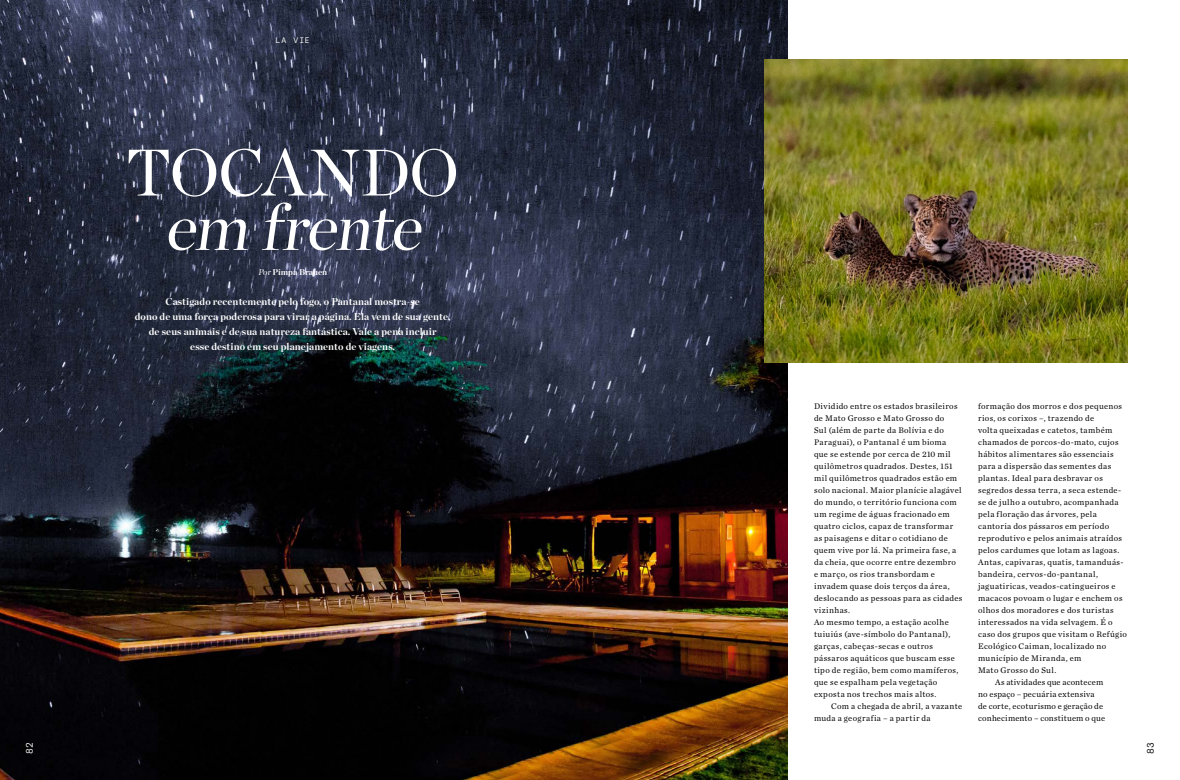
<style>
.page{position:relative;width:1180px;height:780px;background:#fff}
.page>*{position:absolute;margin:0;border:0;box-sizing:border-box;transform-origin:0 0}
.t1{font:65.6px/54.4px "Chronicle Display";letter-spacing:-.015em;color:#fff;text-align:center}
.t2{font:700 10px/15px "Chronicle Display";letter-spacing:.01em;color:#fff;text-align:center}
.t3{font:9.5px "Basis Grotesque Pro Mono";color:#000}
.t4{font:9.5px "Basis Grotesque Pro Mono";color:#fff}
.t5{font:8.5px/12px "Chronicle Text G1";letter-spacing:.04em;color:#000}
.t6{font:8.5px "Chronicle Text G1";letter-spacing:.02em;color:#000}
.t7{font:700 8.5px "Chronicle Display";color:#fff}
.t8{font:8px "Basis Grotesque Pro Mono";color:#fff}
.s1{font-weight:400}
</style>
<div class="page">
<img style="left:0;top:0;width:787px;height:780px">
<img style="left:764px;top:60px;width:363px;height:302px">
<p class="t8" style="left:275px;top:36px;width:36px">LA VIE</p>
<h1 class="t1" style="left:126px;top:140px;width:334px">Tocando em frente</h1>
<p class="t7" style="left:258px;top:265px;width:71px"><span class="s1">Por</span> Pimpa Brauen</p>
<p class="t2" style="left:135px;top:293px;width:317px">Castigado recentemente pelo fogo, o Pantanal mostra-se<br>dono de uma força poderosa para virar a página. Ela vem de sua gente, de seus animais e de sua natureza fantástica. Vale a pena incluir<br>esse destino em seu planejamento de viagens.</p>
<p class="t4" style="left:24px;top:754px;width:14px;rotate:-90deg">82</p>
<p class="t5" style="left:814px;top:399px;width:150px">Dividido entre os estados brasileiros de Mato Grosso e Mato Grosso do<br>Sul (além de parte da Bolívia e do Paraguai), o Pantanal é um bioma que se estende por cerca de 210 mil quilômetros quadrados. Destes, 151 mil quilômetros quadrados estão em solo nacional. Maior planície alagável do mundo, o território funciona com um regime de águas fracionado em quatro ciclos, capaz de transformar as paisagens e ditar o cotidiano de quem vive por lá. Na primeira fase, a da cheia, que ocorre entre dezembro<br>e março, os rios transbordam e invadem quase dois terços da área, deslocando as pessoas para as cidades vizinhas.<br>Ao mesmo tempo, a estação acolhe tuiuiús (ave-símbolo do Pantanal), garças, cabeças-secas e outros pássaros aquáticos que buscam esse tipo de região, bem como mamíferos, que se espalham pela vegetação exposta nos trechos mais altos.</p>
<p class="t5" style="left:814px;top:699px;width:150px;text-indent:17px">Com a chegada de abril, a vazante muda a geografia – a partir da</p>
<p class="t5" style="left:977px;top:399px;width:145px">formação dos morros e dos pequenos</p>
<p class="t5" style="left:977px;top:411px;width:117px">rios, os corixos –, trazendo de</p>
<p class="t5" style="left:977px;top:423px;width:136px">volta queixadas e catetos, também</p>
<p class="t5" style="left:977px;top:435px;width:142px">chamados de porcos-do-mato, cujos</p>
<p class="t5" style="left:977px;top:447px;width:137px">hábitos alimentares são essenciais</p>
<p class="t5" style="left:977px;top:459px;width:135px">para a dispersão das sementes das</p>
<p class="t5" style="left:977px;top:471px;width:126px">plantas. Ideal para desbravar os</p>
<p class="t5" style="left:977px;top:483px;width:145px">segredos dessa terra, a seca estende-</p>
<p class="t5" style="left:977px;top:495px;width:142px">se de julho a outubro, acompanhada</p>
<p class="t5" style="left:977px;top:507px;width:120px">pela floração das árvores, pela</p>
<p class="t5" style="left:977px;top:519px;width:133px">cantoria dos pássaros em período</p>
<p class="t5" style="left:977px;top:531px;width:146px">reprodutivo e pelos animais atraídos</p>
<p class="t5" style="left:977px;top:543px;width:143px">pelos cardumes que lotam as lagoas.</p>
<p class="t5" style="left:977px;top:555px;width:147px">Antas, capivaras, quatis, tamanduás-</p>
<p class="t5" style="left:977px;top:567px;width:121px">bandeira, cervos-do-pantanal,</p>
<p class="t5" style="left:977px;top:579px;width:139px">jaguatiricas, veados-catingueiros e</p>
<p class="t5" style="left:977px;top:591px;width:146px">macacos povoam o lugar e enchem os</p>
<p class="t5" style="left:977px;top:603px;width:137px">olhos dos moradores e dos turistas</p>
<p class="t5" style="left:977px;top:615px;width:136px">interessados na vida selvagem. É o</p>
<p class="t5" style="left:977px;top:627px;width:150px">caso dos grupos que visitam o Refúgio</p>
<p class="t5" style="left:977px;top:639px;width:130px">Ecológico Caiman, localizado no</p>
<p class="t5" style="left:977px;top:651px;width:105px">município de Miranda, em</p>
<p class="t5" style="left:977px;top:663px;width:80px">Mato Grosso do Sul.</p>
<p class="t6" style="left:994px;top:675px;width:110px">As atividades que acontecem</p>
<p class="t5" style="left:977px;top:687px;width:118px">no espaço – pecuária extensiva</p>
<p class="t6" style="left:977px;top:699px;width:126px">de corte, ecoturismo e geração de</p>
<p class="t6" style="left:977px;top:711px;width:128px">conhecimento – constituem o que</p>
<p class="t3" style="left:1144px;top:754px;width:14px;rotate:-90deg">83</p>
</div>
